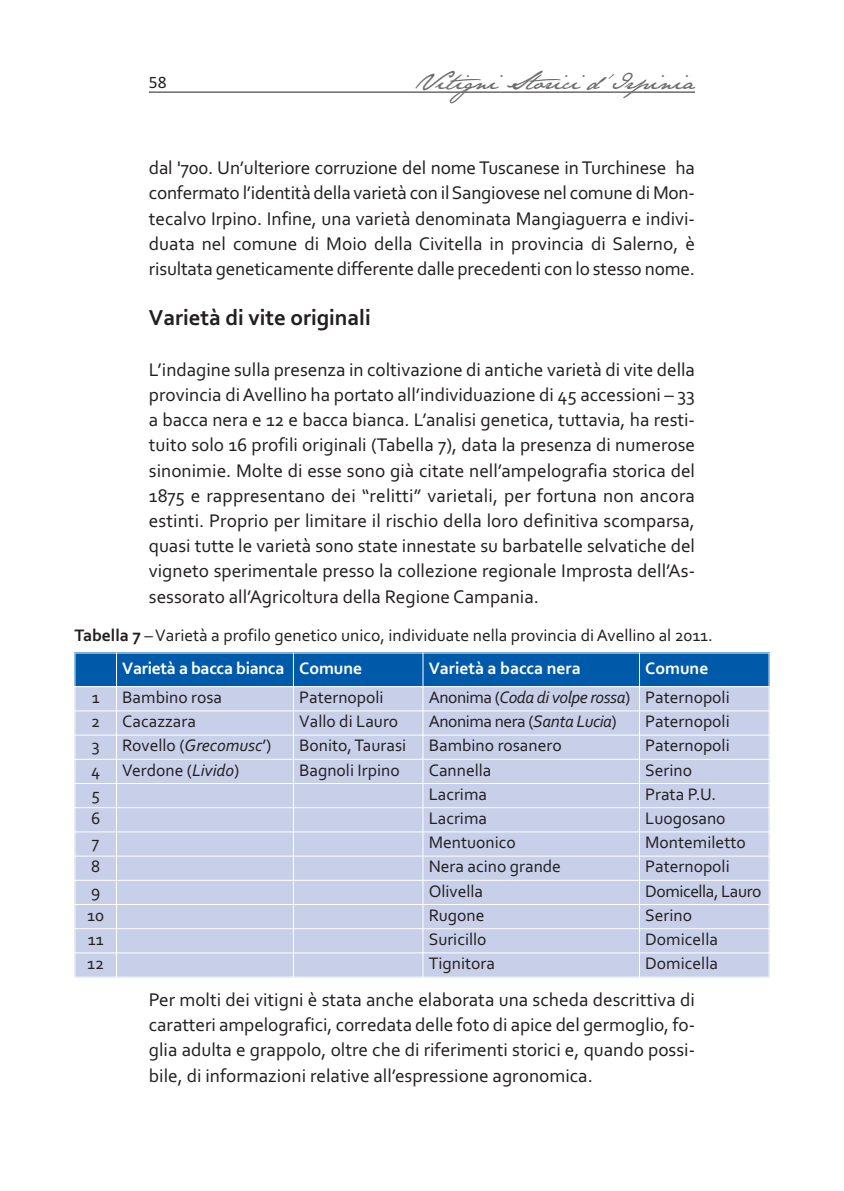
<style>
.page{position:relative;width:844px;height:1191px;background:#fff}
.page>*{position:absolute;margin:0;border:0;box-sizing:border-box;transform-origin:0 0}
.t1{font:700 22.75px "Corbel";color:#231f20}
.t2{font:italic 21px "Jane Austen";color:#6d6e70}
.t3{font:19.25px/25.2px "Corbel";color:#231f20;text-align:justify}
.t4{font:17.5px/33.4px "Corbel";color:#231f20}
.t5{font:17.5px "Corbel";letter-spacing:-.025em;color:#231f20}
.t6{font:700 17.5px "Corbel";color:#fff}
.t7{font:17.5px "Calibri";color:#231f20}
.s1{font-weight:700}
.s2{font-weight:700;color:#fff}
.s3{font-style:italic}
</style>
<div class="page">
<hr style="left:149px;top:92px;width:545px;height:1px;background:#231f20">
<div style="left:74px;top:652px;width:219px;height:34px;background:#005aaa"></div>
<div style="left:293px;top:652px;width:130px;height:34px;background:#005aaa"></div>
<div style="left:423px;top:652px;width:216px;height:34px;background:#005aaa"></div>
<div style="left:639px;top:652px;width:130px;height:34px;background:#005aaa"></div>
<div style="left:74px;top:686px;width:42px;height:25px;background:#c7cfe9"></div>
<div style="left:116px;top:686px;width:177px;height:25px;background:#c7cfe9"></div>
<div style="left:293px;top:686px;width:130px;height:25px;background:#c7cfe9"></div>
<div style="left:423px;top:686px;width:216px;height:25px;background:#c7cfe9"></div>
<div style="left:639px;top:686px;width:130px;height:25px;background:#c7cfe9"></div>
<div style="left:74px;top:711px;width:42px;height:24px;background:#c7cfe9"></div>
<div style="left:116px;top:711px;width:177px;height:24px;background:#c7cfe9"></div>
<div style="left:293px;top:711px;width:130px;height:24px;background:#c7cfe9"></div>
<div style="left:423px;top:711px;width:216px;height:24px;background:#c7cfe9"></div>
<div style="left:639px;top:711px;width:130px;height:24px;background:#c7cfe9"></div>
<div style="left:74px;top:735px;width:42px;height:24px;background:#c7cfe9"></div>
<div style="left:116px;top:735px;width:177px;height:24px;background:#c7cfe9"></div>
<div style="left:293px;top:735px;width:130px;height:24px;background:#c7cfe9"></div>
<div style="left:423px;top:735px;width:216px;height:24px;background:#c7cfe9"></div>
<div style="left:639px;top:735px;width:130px;height:24px;background:#c7cfe9"></div>
<div style="left:74px;top:759px;width:42px;height:24px;background:#c7cfe9"></div>
<div style="left:116px;top:759px;width:177px;height:24px;background:#c7cfe9"></div>
<div style="left:293px;top:759px;width:130px;height:24px;background:#c7cfe9"></div>
<div style="left:423px;top:759px;width:216px;height:24px;background:#c7cfe9"></div>
<div style="left:639px;top:759px;width:130px;height:24px;background:#c7cfe9"></div>
<div style="left:74px;top:783px;width:42px;height:24px;background:#c7cfe9"></div>
<div style="left:116px;top:783px;width:523px;height:24px;background:#c7cfe9"></div>
<div style="left:639px;top:783px;width:130px;height:24px;background:#c7cfe9"></div>
<div style="left:74px;top:807px;width:42px;height:25px;background:#c7cfe9"></div>
<div style="left:116px;top:807px;width:523px;height:25px;background:#c7cfe9"></div>
<div style="left:639px;top:807px;width:130px;height:25px;background:#c7cfe9"></div>
<div style="left:74px;top:832px;width:42px;height:24px;background:#c7cfe9"></div>
<div style="left:116px;top:832px;width:523px;height:24px;background:#c7cfe9"></div>
<div style="left:639px;top:832px;width:130px;height:24px;background:#c7cfe9"></div>
<div style="left:74px;top:856px;width:42px;height:24px;background:#c7cfe9"></div>
<div style="left:116px;top:856px;width:523px;height:24px;background:#c7cfe9"></div>
<div style="left:639px;top:856px;width:130px;height:24px;background:#c7cfe9"></div>
<div style="left:74px;top:880px;width:42px;height:24px;background:#c7cfe9"></div>
<div style="left:116px;top:880px;width:523px;height:24px;background:#c7cfe9"></div>
<div style="left:639px;top:880px;width:130px;height:24px;background:#c7cfe9"></div>
<div style="left:74px;top:904px;width:42px;height:24px;background:#c7cfe9"></div>
<div style="left:116px;top:904px;width:523px;height:24px;background:#c7cfe9"></div>
<div style="left:639px;top:904px;width:130px;height:24px;background:#c7cfe9"></div>
<div style="left:74px;top:928px;width:42px;height:25px;background:#c7cfe9"></div>
<div style="left:116px;top:928px;width:523px;height:25px;background:#c7cfe9"></div>
<div style="left:639px;top:928px;width:130px;height:25px;background:#c7cfe9"></div>
<div style="left:74px;top:953px;width:42px;height:24px;background:#c7cfe9"></div>
<div style="left:116px;top:953px;width:523px;height:24px;background:#c7cfe9"></div>
<div style="left:639px;top:953px;width:130px;height:24px;background:#c7cfe9"></div>
<hr style="left:74px;top:652px;width:1px;height:325px;background:#fff">
<hr style="left:116px;top:652px;width:1px;height:325px;background:#fff">
<hr style="left:293px;top:652px;width:1px;height:325px;background:#fff">
<hr style="left:422px;top:652px;width:1px;height:325px;background:#fff">
<hr style="left:639px;top:652px;width:1px;height:325px;background:#fff">
<hr style="left:768px;top:652px;width:1px;height:325px;background:#fff">
<hr style="left:74px;top:652px;width:695px;height:1px;background:#fff">
<hr style="left:74px;top:686px;width:695px;height:1px;background:#fff">
<hr style="left:74px;top:710px;width:695px;height:1px;background:#fff">
<hr style="left:74px;top:734px;width:695px;height:1px;background:#fff">
<hr style="left:74px;top:759px;width:695px;height:1px;background:#fff">
<hr style="left:74px;top:783px;width:695px;height:1px;background:#fff">
<hr style="left:74px;top:807px;width:695px;height:1px;background:#fff">
<hr style="left:74px;top:831px;width:695px;height:1px;background:#fff">
<hr style="left:74px;top:855px;width:695px;height:1px;background:#fff">
<hr style="left:74px;top:880px;width:695px;height:1px;background:#fff">
<hr style="left:74px;top:904px;width:695px;height:1px;background:#fff">
<hr style="left:74px;top:928px;width:695px;height:1px;background:#fff">
<hr style="left:74px;top:952px;width:695px;height:1px;background:#fff">
<hr style="left:74px;top:976px;width:695px;height:1px;background:#fff">
<p class="t7" style="left:149px;top:71px;width:19px">58</p>
<p class="t2" style="left:415px;top:70px;width:286px">Vitigni Storici d’Irpinia</p>
<p class="t3" style="left:149px;top:157px;width:547px">dal '700. Un’ulteriore corruzione del nome Tuscanese in Turchinese ha confermato l’identità della varietà con il Sangiovese nel comune di Mon&shy;tecalvo Irpino. Infine, una varietà denominata Mangiaguerra e indivi&shy;duata nel comune di Moio della Civitella in provincia di Salerno, è risultata geneticamente differente dalle precedenti con lo stesso nome.</p>
<p class="t1" style="left:149px;top:309px;width:223px">Varietà di vite originali</p>
<p class="t3" style="left:149px;top:359px;width:547px">L’indagine sulla presenza in coltivazione di antiche varietà di vite della provincia di Avellino ha portato all’individuazione di 45 accessioni – 33 a bacca nera e 12 e bacca bianca. L’analisi genetica, tuttavia, ha resti&shy;tuito solo 16 profili originali (Tabella 7), data la presenza di numerose sinonimie. Molte di esse sono già citate nell’ampelografia storica del 1875 e rappresentano dei “relitti” varietali, per fortuna non ancora estinti. Proprio per limitare il rischio della loro definitiva scomparsa, quasi tutte le varietà sono state innestate su barbatelle selvatiche del vigneto sperimentale presso la collezione regionale Improsta dell’As&shy;sessorato all’Agricoltura della Regione Campania.</p>
<p class="t4" style="left:122px;top:620px;width:592px;text-indent:-48px"><span class="s1">Tabella 7</span> – Varietà a profilo genetico unico, individuate nella provincia di Avellino al 2011.<br><span class="s2">Varietà a bacca bianca Comune</span></p>
<p class="t6" style="left:428px;top:662px;width:153px">Varietà a bacca nera</p>
<p class="t6" style="left:645px;top:662px;width:65px">Comune</p>
<p class="t4" style="left:92px;top:682px;width:9px">1</p>
<p class="t4" style="left:122px;top:682px;width:101px">Bambino rosa</p>
<p class="t4" style="left:299px;top:682px;width:86px">Paternopoli</p>
<p class="t4" style="left:428px;top:682px;width:302px">Anonima (<span class="s3">Coda di volpe rossa</span>) Paternopoli</p>
<p class="t4" style="left:91px;top:706px;width:10px">2</p>
<p class="t4" style="left:122px;top:706px;width:75px">Cacazzara</p>
<p class="t4" style="left:299px;top:706px;width:101px">Vallo di Lauro</p>
<p class="t5" style="left:428px;top:715px;width:190px">Anonima nera (<span class="s3">Santa Lucia</span>)</p>
<p class="t4" style="left:645px;top:706px;width:86px">Paternopoli</p>
<p class="t4" style="left:92px;top:730px;width:9px">3</p>
<p class="t4" style="left:122px;top:730px;width:151px">Rovello (<span class="s3">Grecomusc</span>’)</p>
<p class="t4" style="left:299px;top:730px;width:108px">Bonito, Taurasi</p>
<p class="t4" style="left:428px;top:730px;width:134px">Bambino rosanero</p>
<p class="t4" style="left:645px;top:730px;width:86px">Paternopoli</p>
<p class="t4" style="left:91px;top:755px;width:11px">4</p>
<p class="t4" style="left:122px;top:755px;width:119px">Verdone (<span class="s3">Livido</span>)</p>
<p class="t4" style="left:299px;top:755px;width:102px">Bagnoli Irpino</p>
<p class="t4" style="left:428px;top:755px;width:64px">Cannella</p>
<p class="t4" style="left:645px;top:755px;width:48px">Serino</p>
<p class="t4" style="left:91px;top:779px;width:10px">5</p>
<p class="t4" style="left:428px;top:779px;width:60px">Lacrima</p>
<p class="t4" style="left:645px;top:779px;width:72px">Prata P.U.</p>
<p class="t4" style="left:91px;top:803px;width:11px">6</p>
<p class="t4" style="left:428px;top:803px;width:60px">Lacrima</p>
<p class="t4" style="left:645px;top:803px;width:82px">Luogosano</p>
<p class="t4" style="left:92px;top:827px;width:9px">7</p>
<p class="t4" style="left:428px;top:827px;width:89px">Mentuonico</p>
<p class="t4" style="left:645px;top:827px;width:102px">Montemiletto</p>
<p class="t4" style="left:91px;top:851px;width:11px">8</p>
<p class="t4" style="left:428px;top:851px;width:134px">Nera acino grande</p>
<p class="t4" style="left:645px;top:851px;width:86px">Paternopoli</p>
<p class="t4" style="left:91px;top:876px;width:11px">9</p>
<p class="t4" style="left:428px;top:876px;width:56px">Olivella</p>
<p class="t5" style="left:645px;top:884px;width:118px">Domicella, Lauro</p>
<p class="t4" style="left:87px;top:900px;width:18px">10</p>
<p class="t4" style="left:428px;top:900px;width:57px">Rugone</p>
<p class="t4" style="left:645px;top:900px;width:48px">Serino</p>
<p class="t4" style="left:88px;top:924px;width:17px">11</p>
<p class="t4" style="left:428px;top:924px;width:59px">Suricillo</p>
<p class="t4" style="left:645px;top:924px;width:74px">Domicella</p>
<p class="t4" style="left:87px;top:948px;width:18px">12</p>
<p class="t4" style="left:428px;top:948px;width:68px">Tignitora</p>
<p class="t4" style="left:645px;top:948px;width:74px">Domicella</p>
<p class="t3" style="left:149px;top:989px;width:547px">Per molti dei vitigni è stata anche elaborata una scheda descrittiva di caratteri ampelografici, corredata delle foto di apice del germoglio, fo&shy;glia adulta e grappolo, oltre che di riferimenti storici e, quando possi&shy;bile, di informazioni relative all’espressione agronomica.</p>
</div>
